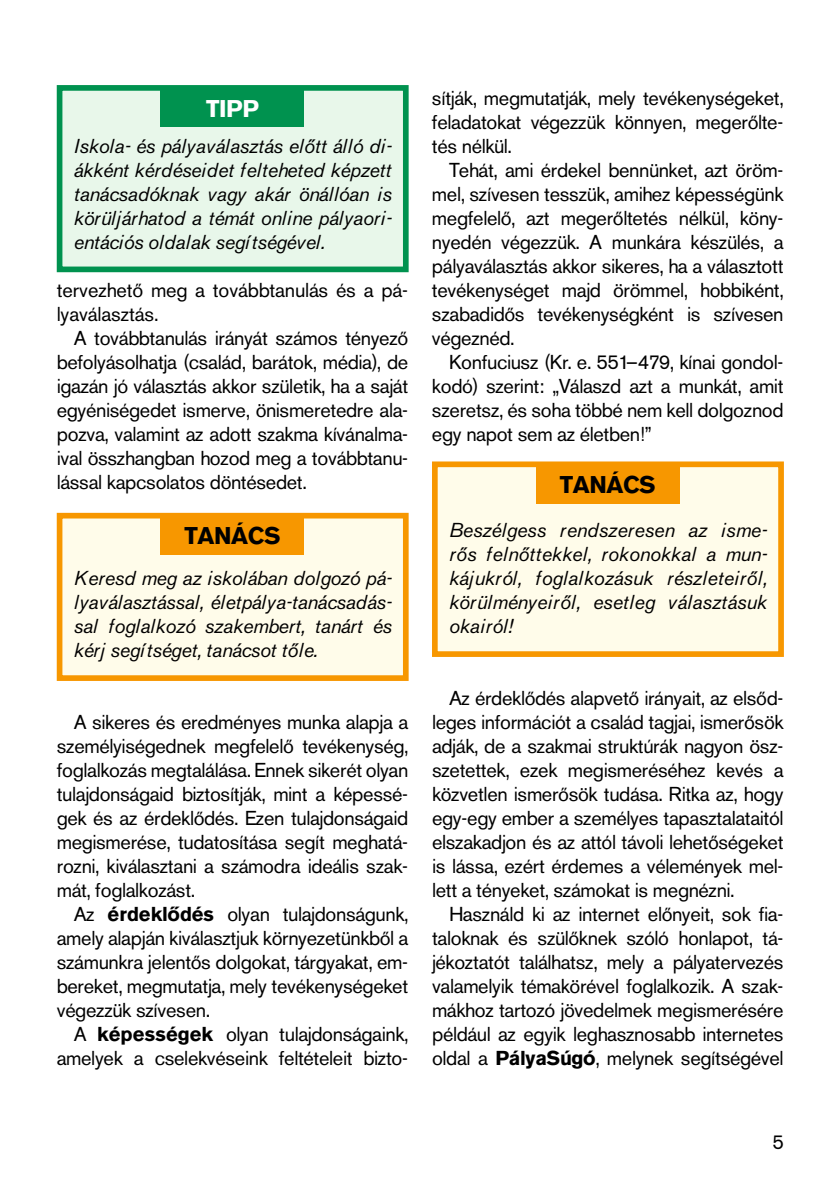
<style>
.page{position:relative;width:840px;height:1191px;background:#fff}
.page>*{position:absolute;margin:0;border:0;box-sizing:border-box;transform-origin:0 0}
.t1{font:700 24px "Akzidenz Grotesk PFL";color:#000}
.t2{font:700 24px "Akzidenz Grotesk PFL";color:#fff}
.t3{font:20px/24px "Akzidenz Grotesk PFL";color:#000;text-align:justify}
.t4{font:italic 20px/24px "Akzidenz Grotesk PFL";color:#000;text-align:justify}
.s1{font-weight:700}
</style>
<div class="page">
<div style="left:60px;top:515px;width:345px;height:163px;background:#fffcea"></div>
<div style="left:57px;top:513px;width:351px;height:168px;border:6px solid #f79700"></div>
<div style="left:161px;top:517px;width:143px;height:37px;background:#f79700"></div>
<div style="left:434px;top:464px;width:346px;height:190px;background:#fffcea"></div>
<div style="left:432px;top:461px;width:351px;height:196px;border:6px solid #f79700"></div>
<div style="left:536px;top:466px;width:142px;height:37px;background:#f79700"></div>
<div style="left:60px;top:88px;width:345px;height:181px;background:#e8f7ea"></div>
<div style="left:57px;top:85px;width:351px;height:187px;border:6px solid #00924f"></div>
<div style="left:161px;top:90px;width:143px;height:37px;background:#00924f"></div>
<p class="t2" style="left:206px;top:94px;width:54px">TIPP</p>
<p class="t4" style="left:74px;top:134px;width:319px">Iskola- és pályaválasztás előtt álló di&shy;ákként kérdéseidet felteheted képzett tanácsadóknak vagy akár önállóan is körüljárhatod a témát online pályaori&shy;entációs oldalak segítségével.</p>
<p class="t3" style="left:57px;top:278px;width:352px">tervezhető meg a továbbtanulás és a pá&shy;lyaválasztás.</p>
<p class="t3" style="left:57px;top:326px;width:352px;text-indent:17px">A továbbtanulás irányát számos tényező befolyásolhatja (család, barátok, média), de igazán jó választás akkor születik, ha a saját egyéniségedet ismerve, önismeretedre ala&shy;pozva, valamint az adott szakma kívánalma&shy;ival összhangban hozod meg a továbbtanu&shy;lással kapcsolatos döntésedet.</p>
<p class="t1" style="left:184px;top:522px;width:97px">TANÁCS</p>
<p class="t4" style="left:74px;top:566px;width:319px">Keresd meg az iskolában dolgozó pá&shy;lyaválasztással, életpálya-tanácsadás&shy;sal foglalkozó szakembert, tanárt és kérj segítséget, tanácsot tőle.</p>
<p class="t3" style="left:57px;top:710px;width:352px;text-indent:17px">A sikeres és eredményes munka alapja a személyiségednek megfelelő tevékenység, foglalkozás megtalálása. Ennek sikerét olyan tulajdonságaid biztosítják, mint a képessé&shy;gek és az érdeklődés. Ezen tulajdonságaid megismerése, tudatosítása segít meghatá&shy;rozni, kiválasztani a számodra ideális szak&shy;mát, foglalkozást.</p>
<p class="t3" style="left:57px;top:902px;width:352px;text-indent:17px">Az <span class="s1">érdeklődés</span> olyan tulajdonságunk, amely alapján kiválasztjuk környezetünkből a számunkra jelentős dolgokat, tárgyakat, em&shy;bereket, megmutatja, mely tevékenységeket végezzük szívesen.</p>
<p class="t3" style="left:57px;top:1022px;width:352px;text-align:right">A <span class="s1">képességek</span> olyan tulajdonságaink, amelyek a cselekvéseink feltételeit bizto-</p>
<p class="t3" style="left:432px;top:86px;width:352px">sítják, megmutatják, mely tevékenységeket, feladatokat végezzük könnyen, megerőlte&shy;tés nélkül.</p>
<p class="t3" style="left:432px;top:158px;width:352px;text-indent:17px">Tehát, ami érdekel bennünket, azt öröm&shy;mel, szívesen tesszük, amihez képességünk megfelelő, azt megerőltetés nélkül, kön - nyedén végezzük. A munkára készülés, a pályaválasztás akkor sikeres, ha a választott tevékenységet majd örömmel, hobbiként, szabadidős tevékenységként is szívesen végeznéd.</p>
<p class="t3" style="left:432px;top:350px;width:352px;text-indent:17px">Konfuciusz (Kr. e. 551–479, kínai gondol&shy;kodó) szerint: „Válaszd azt a munkát, amit szeretsz, és soha többé nem kell dolgoznod egy napot sem az életben!”</p>
<p class="t1" style="left:559px;top:471px;width:97px">TANÁCS</p>
<p class="t4" style="left:449px;top:518px;width:319px">Beszélgess rendszeresen az isme&shy;rős felnőttekkel, rokonokkal a mun&shy;kájukról, foglalkozásuk részleteiről, körülményeiről, esetleg választásuk okairól!</p>
<p class="t3" style="left:432px;top:686px;width:352px;text-indent:17px">Az érdeklődés alapvető irányait, az elsőd&shy;leges információt a család tagjai, ismerősök adják, de a szakmai struktúrák nagyon ös - szetettek, ezek megismeréséhez kevés a közvetlen ismerősök tudása. Ritka az, hogy egy-egy ember a személyes tapasztalataitól elszakadjon és az attól távoli lehetőségeket is lássa, ezért érdemes a vélemények mel&shy;lett a tényeket, számokat is megnézni.</p>
<p class="t3" style="left:432px;top:902px;width:352px;text-indent:17px">Használd ki az internet előnyeit, sok fia&shy;taloknak és szülőknek szóló honlapot, tá&shy;jékoztatót találhatsz, mely a pályatervezés valamelyik témakörével foglalkozik. A szak&shy;mákhoz tartozó jövedelmek megismerésére például az egyik leghasznosabb internetes oldal a <span class="s1">PályaSúgó</span>, melynek segítségével</p>
<p class="t3" style="left:772px;top:1130px;width:12px">5</p>
</div>
